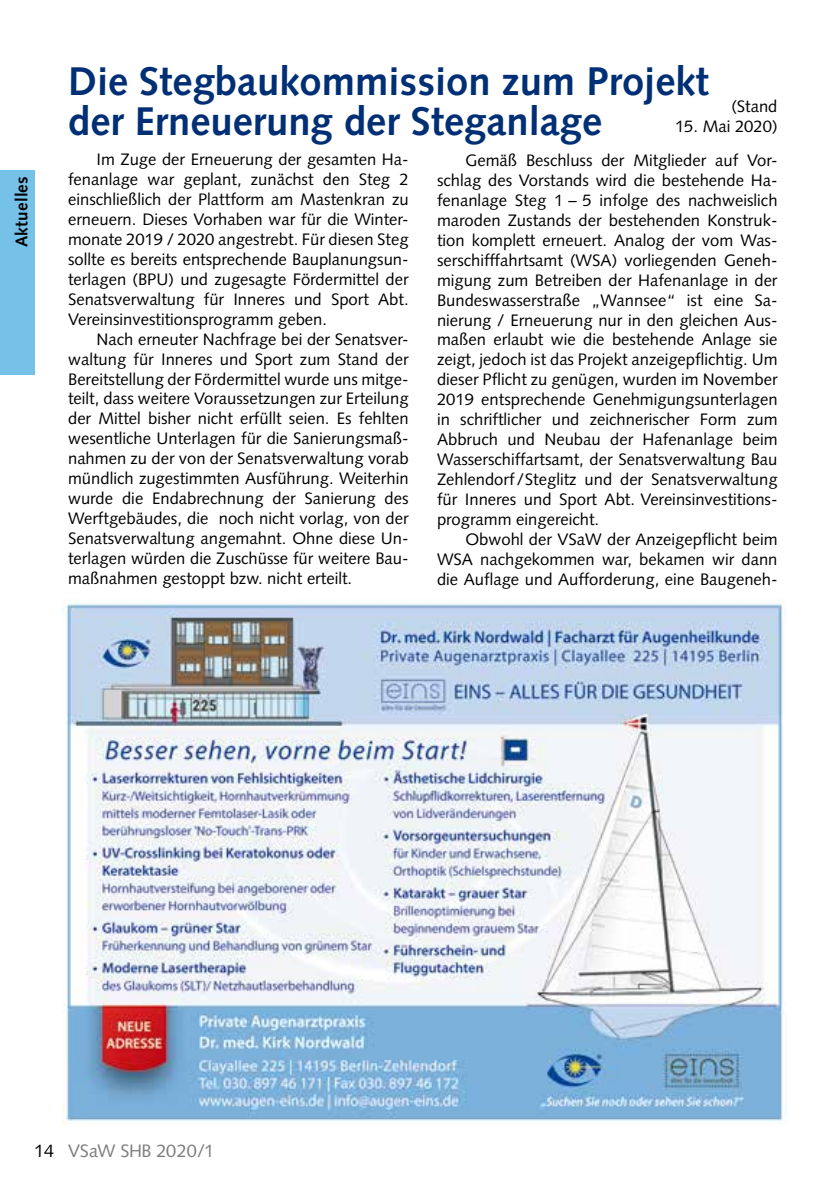
<style>
.page{position:relative;width:840px;height:1191px;background:#fff}
.page>*{position:absolute;margin:0;border:0;box-sizing:border-box;transform-origin:0 0}
.t1{font:700 40px/40px "Syntax";color:#002f75}
.t2{font:18px "Syntax";letter-spacing:-.015em;color:#7b7c7e}
.t3{font:700 17px "Syntax";letter-spacing:.01em;color:#000}
.t4{font:16.6px/20px "Syntax";color:#000;text-align:justify}
.s1{color:#000}
</style>
<div class="page">
<div style="left:0;top:170px;width:34px;height:204px;background:#76c1e7"></div>
<img style="left:62px;top:600px;width:723px;height:524px">
<p class="t3" style="left:12px;top:247px;width:72px;rotate:-90deg">Aktuelles</p>
<h1 class="t1" style="left:68px;top:61px;width:641px">Die Stegbaukommission zum Projekt der Erneuerung der Steganlage</h1>
<p class="t4" style="left:731px;top:97px;width:48px">(Stand</p>
<p class="t4" style="left:465px;top:109px;width:313px;line-height:34px;text-align:right">15. Mai 2020)<br>Gemäß Beschluss der Mitglieder auf Vor-</p>
<p class="t4" style="left:437px;top:170px;width:342px">schlag des Vorstands wird die bestehende Ha&shy;fenanlage Steg 1 – 5 infolge des nachweislich maroden Zustands der bestehenden Konstruk&shy;tion komplett erneuert. Analog der vom Was&shy;serschifffahrtsamt (WSA) vorliegenden Geneh&shy;migung zum Betreiben der Hafenanlage in der Bundeswasserstraße „Wannsee“ ist eine Sa&shy;nierung / Erneuerung nur in den gleichen Aus&shy;maßen erlaubt wie die bestehende Anlage sie zeigt, jedoch ist das Projekt anzeigepflichtig. Um dieser Pflicht zu genügen, wurden im November 2019 entsprechende Genehmigungsunterlagen in schriftlicher und zeichnerischer Form zum Abbruch und Neubau der Hafenanlage beim Wasserschiffartsamt, der Senatsverwaltung Bau Zehlendorf /Steglitz und der Senatsverwaltung für Inneres und Sport Abt. Vereinsinvestitions&shy;programm eingereicht.</p>
<p class="t4" style="left:437px;top:529px;width:342px;text-indent:28px">Obwohl der VSaW der Anzeigepflicht beim WSA nachgekommen war, bekamen wir dann die Auflage und Aufforderung, eine Baugeneh-</p>
<p class="t4" style="left:68px;top:150px;width:342px;text-indent:28px">Im Zuge der Erneuerung der gesamten Ha&shy;fenanlage war geplant, zunächst den Steg 2 einschließlich der Plattform am Mastenkran zu erneuern. Dieses Vorhaben war für die Winter&shy;monate 2019 / 2020 angestrebt. Für diesen Steg sollte es bereits entsprechende Bauplanungsun&shy;terlagen (BPU) und zugesagte Fördermittel der Senatsverwaltung für Inneres und Sport Abt.<br>Vereinsinvestitionsprogramm geben.</p>
<p class="t4" style="left:68px;top:329px;width:342px;text-indent:28px">Nach erneuter Nachfrage bei der Senatsver&shy;waltung für Inneres und Sport zum Stand der Bereitstellung der Fördermittel wurde uns mitge&shy;teilt, dass weitere Voraussetzungen zur Erteilung der Mittel bisher nicht erfüllt seien. Es fehlten wesentliche Unterlagen für die Sanierungsmaß&shy;nahmen zu der von der Senatsverwaltung vorab mündlich zugestimmten Ausführung. Weiterhin wurde die Endabrechnung der Sanierung des Werftgebäudes, die noch nicht vorlag, von der Senatsverwaltung angemahnt. Ohne diese Un&shy;terlagen würden die Zuschüsse für weitere Bau&shy;maßnahmen gestoppt bzw. nicht erteilt.</p>
<p class="t2" style="left:34px;top:1140px;width:181px"><span class="s1">14</span> VSaW SHB 2020/1</p>
</div>
